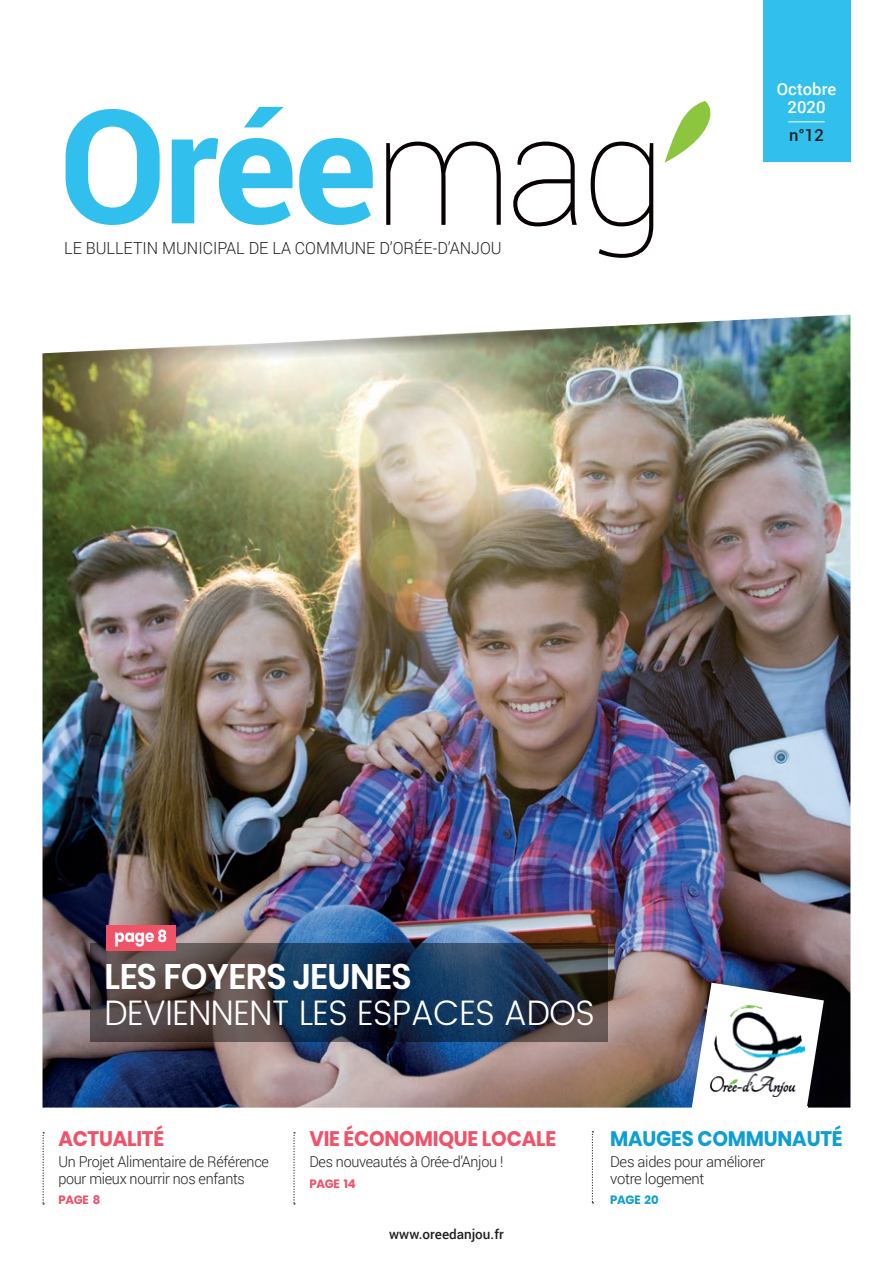
<style>
.page{position:relative;width:893px;height:1263px;background:#fff}
.page>*{position:absolute;margin:0;border:0;box-sizing:border-box;transform-origin:0 0}
.t1{font:300 35.4px "Poppins";letter-spacing:-.015em;color:#fff;scale:.96 1}
.t2{font:600 35.4px "Poppins";letter-spacing:-.015em;color:#fff;scale:.96 1}
.t3{font:700 21px "Poppins";letter-spacing:-.01em;color:#f05268;scale:.95 1}
.t4{font:700 21px "Poppins";letter-spacing:-.01em;color:#0f9ed1;scale:.95 1}
.t5{font:700 16.8px "Poppins";color:#fff;scale:.9 1}
.t6{font:300 16.65px "Roboto";color:#231f20}
.t7{font:500 16.65px/18px "Roboto";color:#fff;text-align:center}
.t8{font:500 16.65px "Roboto";color:#231f20}
.t9{font:300 15px/16.5px "Roboto";letter-spacing:-.02em;color:#231f20;scale:.96 1}
.t10{font:300 15px/16.5px "Roboto";letter-spacing:-.02em;color:#231f20}
.t11{font:500 13.5px "Roboto";color:#231f20}
.t12{font:700 12px "Poppins";letter-spacing:-.02em;color:#f05268}
.t13{font:700 12px "Poppins";letter-spacing:-.02em;color:#0f9ed1}
</style>
<div class="page">
<img style="left:43px;top:374px;width:807px;height:733px">
<img style="left:42px;top:355px;width:809px;height:19px">
<svg style="left:42px;top:0;width:809px;height:355px"></svg>
<svg style="left:591px;top:142px;width:62px;height:116px"></svg>
<svg style="left:66px;top:109px;width:94px;height:116px"></svg>
<svg style="left:172px;top:107px;width:120px;height:118px"></svg>
<svg style="left:299px;top:138px;width:74px;height:87px"></svg>
<svg style="left:386px;top:141px;width:115px;height:84px"></svg>
<svg style="left:513px;top:142px;width:64px;height:84px"></svg>
<svg style="left:665px;top:101px;width:50px;height:62px"></svg>
<div style="left:684px;top:971px;width:147px;height:141px;background:#231f20;opacity:.26"></div>
<svg style="left:692px;top:983px;width:132px;height:125px"></svg>
<div style="left:692px;top:1106px;width:115px;height:8px;background:#fff"></div>
<img style="left:709px;top:1006px;width:96px;height:90px">
<div style="left:763px;top:0;width:87px;height:162px;background:#31c0ed"></div>
<hr style="left:788px;top:121px;width:37px;height:1px;background:#fff">
<svg style="left:43px;top:1132px;width:1px;height:72px"></svg>
<svg style="left:293px;top:1132px;width:2px;height:72px"></svg>
<svg style="left:592px;top:1131px;width:1px;height:72px"></svg>
<svg style="left:90px;top:943px;width:518px;height:98px;background:#303a4b"></svg>
<div style="left:106px;top:925px;width:69px;height:26px;background:#f05268"></div>
<p class="t6" style="left:64px;top:237px;width:439px">LE BULLETIN MUNICIPAL DE LA COMMUNE D’ORÉE-D’ANJOU</p>
<p class="t7" style="left:777px;top:79px;width:61px">Octobre<br>2020</p>
<p class="t8" style="left:789px;top:123px;width:36px">n°12</p>
<p class="t5" style="left:114px;top:926px;width:60px">page 8</p>
<h1 class="t2" style="left:104px;top:956px;width:321px">LES FOYERS JEUNES</h1>
<h1 class="t1" style="left:104px;top:987px;width:512px">DEVIENNENT LES ESPACES ADOS</h1>
<h2 class="t3" style="left:58px;top:1127px;width:113px">ACTUALITÉ</h2>
<p class="t9" style="left:58px;top:1153px;width:221px">Un Projet Alimentaire de Référence pour mieux nourrir nos enfants</p>
<p class="t12" style="left:58px;top:1193px;width:44px">PAGE 8</p>
<h2 class="t3" style="left:309px;top:1127px;width:261px">VIE ÉCONOMIQUE LOCALE</h2>
<p class="t9" style="left:309px;top:1153px;width:203px">Des nouveautés à Orée-d’Anjou !</p>
<p class="t12" style="left:309px;top:1176px;width:48px">PAGE 14</p>
<p class="t11" style="left:389px;top:1224px;width:116px">www.oreedanjou.fr</p>
<h2 class="t4" style="left:610px;top:1127px;width:246px">MAUGES COMMUNAUTÉ</h2>
<p class="t10" style="left:610px;top:1153px;width:157px">Des aides pour améliorer votre logement</p>
<p class="t13" style="left:610px;top:1193px;width:50px">PAGE 20</p>
</div>
